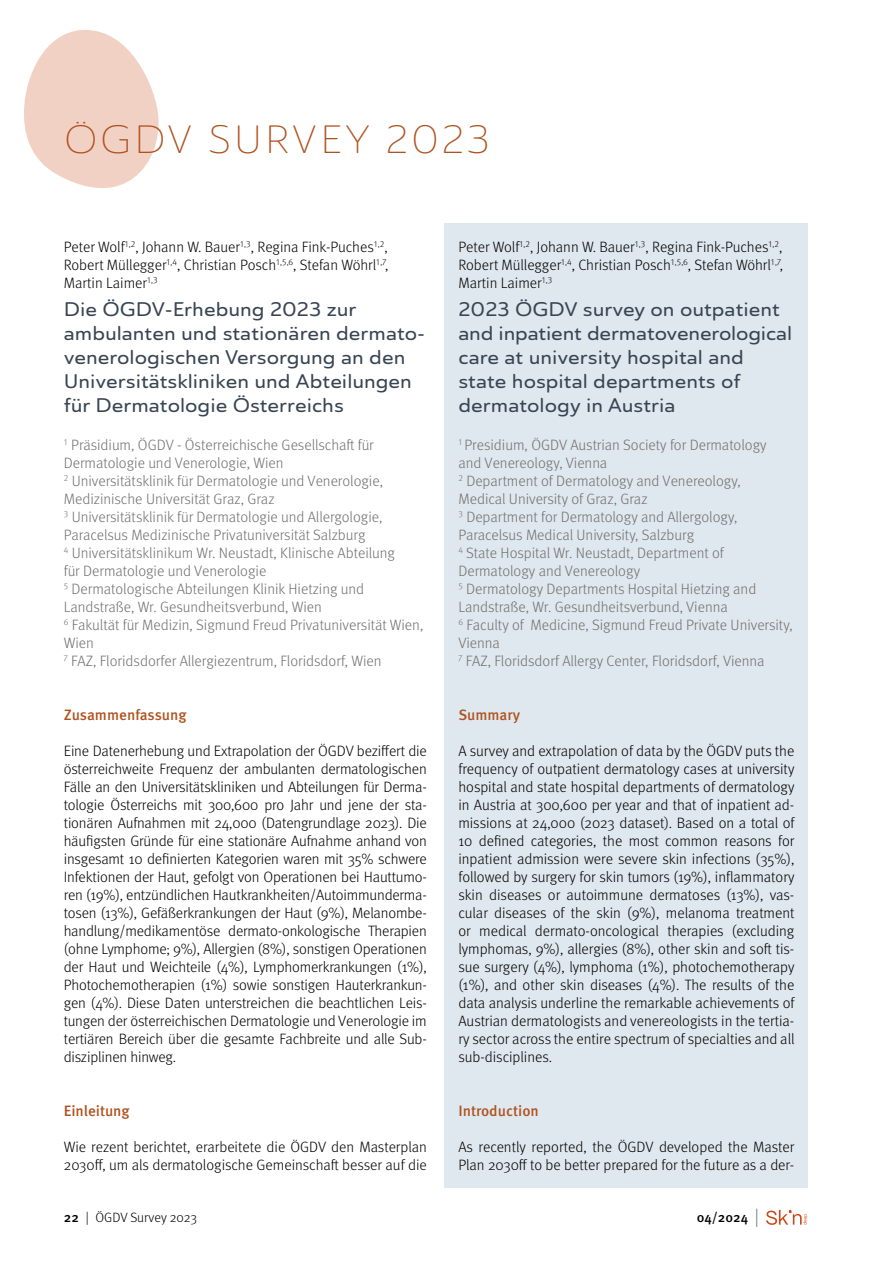
<style>
.page{position:relative;width:893px;height:1263px;background:#fff}
.page>*{position:absolute;margin:0;border:0;box-sizing:border-box;transform-origin:0 0}
.t1{font:300 expanded 39px "Ainslie Sans";letter-spacing:.05em;color:#af521f}
.t2{font:500 expanded 19.5px/24px "Ainslie Sans";color:#384553}
.t3{font:300 15px/18px "Meta Pro";color:#000;text-align:justify}
.t4{font:300 15px/18px "Meta Pro";color:#706f6f}
.t5{font:500 15px "Meta Pro";color:#af521f}
.t6{font:300 13.5px "Meta Pro";color:#000}
.t7{font:500 13.5px "Meta Pro";color:#000}
.s1{font-weight:500}
.s2{font-weight:300;font-size:18.9px;color:#706f6f}
</style>
<div class="page">
<div style="left:445px;top:223px;width:363px;height:965px;background:#dfe8ef"></div>
<svg style="left:24px;top:30px;width:135px;height:158px"></svg>
<svg style="left:766px;top:1210px;width:41px;height:15px"></svg>
<h1 class="t1" style="left:64px;top:116px;width:428px">ÖGDV SURVEY 2023</h1>
<p class="t3" style="left:64px;top:237px;width:326px">Peter Wolf<sup>1,2</sup>, Johann W. Bauer<sup>1,3</sup>, Regina Fink-Puches<sup>1,2</sup>, Robert Müllegger<sup>1,4</sup>, Christian Posch<sup>1,5,6</sup>, Stefan Wöhrl<sup>1,7</sup>, Martin Laimer<sup>1,3</sup></p>
<h2 class="t2" style="left:64px;top:298px;width:363px">Die ÖGDV-Erhebung 2023 zur ambulanten und stationären dermato&shy;venerologischen Versorgung an den Universitätskliniken und Abteilungen für Dermatologie Österreichs</h2>
<p class="t4" style="left:64px;top:435px;width:361px"><sup>1</sup> Präsidium, ÖGDV - Österreichische Gesellschaft für Dermatologie und Venerologie, Wien<br><sup>2</sup> Universitätsklinik für Dermatologie und Venerologie, Medizinische Universität Graz, Graz<br><sup>3</sup> Universitätsklinik für Dermatologie und Allergologie, Paracelsus Medizinische Privatuniversität Salzburg<br><sup>4</sup> Universitätsklinikum Wr. Neustadt, Klinische Abteilung<br>für Dermatologie und Venerologie<br><sup>5</sup> Dermatologische Abteilungen Klinik Hietzing und Landstraße, Wr. Gesundheitsverbund, Wien<br><sup>6</sup> Fakultät für Medizin, Sigmund Freud Privatuniversität Wien, Wien<br><sup>7</sup> FAZ, Floridsdorfer Allergiezentrum, Floridsdorf, Wien</p>
<p class="t5" style="left:64px;top:703px;width:124px">Zusammenfassung</p>
<p class="t3" style="left:64px;top:741px;width:365px">Eine Datenerhebung und Extrapolation der ÖGDV beziffert die österreichweite Frequenz der ambulanten dermatologischen Fälle an den Universitätskliniken und Abteilungen für Derma&shy;tologie Österreichs mit 300,600 pro Jahr und jene der sta&shy;tionären Aufnahmen mit 24,000 (Datengrundlage 2023). Die häufigsten Gründe für eine stationäre Aufnahme anhand von insgesamt 10 definierten Kategorien waren mit 35% schwere Infektionen der Haut, gefolgt von Operationen bei Hauttumo&shy;ren (19%), entzündlichen Hautkrankheiten/Autoimmunderma&shy;tosen (13%), Gefäßerkrankungen der Haut (9%), Melanombe&shy;handlung/medikamentöse dermato-onkologische Therapien (ohne Lymphome; 9%), Allergien (8%), sonstigen Operationen der Haut und Weichteile (4%), Lymphomerkrankungen (1%), Photochemotherapien (1%) sowie sonstigen Hauterkrankun&shy;gen (4%). Diese Daten unterstreichen die beachtlichen Leis&shy;tungen der österreichischen Dermatologie und Venerologie im tertiären Bereich über die gesamte Fachbreite und alle Sub&shy;disziplinen hinweg.</p>
<p class="t5" style="left:64px;top:1099px;width:67px">Einleitung</p>
<p class="t3" style="left:64px;top:1137px;width:365px">Wie rezent berichtet, erarbeitete die ÖGDV den Masterplan<br>2030ff, um als dermatologische Gemeinschaft besser auf die</p>
<p class="t3" style="left:458px;top:237px;width:326px">Peter Wolf<sup>1,2</sup>, Johann W. Bauer<sup>1,3</sup>, Regina Fink-Puches<sup>1,2</sup>, Robert Müllegger<sup>1,4</sup>, Christian Posch<sup>1,5,6</sup>, Stefan Wöhrl<sup>1,7</sup>, Martin Laimer<sup>1,3</sup></p>
<h2 class="t2" style="left:458px;top:298px;width:335px">2023 ÖGDV survey on outpatient and inpatient dermatovenerological care at university hospital and state hospital departments of dermatology in Austria</h2>
<p class="t4" style="left:458px;top:435px;width:336px"><sup>1</sup> Presidium, ÖGDV Austrian Society for Dermatology and Venereology, Vienna<br><sup>2</sup> Department of Dermatology and Venereology,<br>Medical University of Graz, Graz<br><sup>3</sup> Department for Dermatology and Allergology, Paracelsus Medical University, Salzburg<br><sup>4</sup> State Hospital Wr. Neustadt, Department of Dermatology and Venereology<br><sup>5</sup> Dermatology Departments Hospital Hietzing and Landstraße, Wr. Gesundheitsverbund, Vienna<br><sup>6</sup> Faculty of Medicine, Sigmund Freud Private University, Vienna<br><sup>7</sup> FAZ, Floridsdorf Allergy Center, Floridsdorf, Vienna</p>
<p class="t5" style="left:458px;top:703px;width:63px">Summary</p>
<p class="t3" style="left:458px;top:741px;width:338px">A survey and extrapolation of data by the ÖGDV puts the frequency of outpatient dermatology cases at university hospital and state hospital departments of dermatology in Austria at 300,600 per year and that of inpatient ad&shy;missions at 24,000 (2023 dataset). Based on a total of 10 defined categories, the most common reasons for inpatient admission were severe skin infections (35%), followed by surgery for skin tumors (19%), inflammatory skin diseases or autoimmune dermatoses (13%), vas&shy;cular diseases of the skin (9%), melanoma treatment or medical dermato-oncological therapies (excluding lymphomas, 9%), allergies (8%), other skin and soft tis&shy;sue surgery (4%), lymphoma (1%), photochemotherapy (1%), and other skin diseases (4%). The results of the data analysis underline the remarkable achievements of Austrian dermatologists and venereologists in the tertia&shy;ry sector across the entire spectrum of specialties and all sub-disciplines.</p>
<p class="t5" style="left:458px;top:1099px;width:82px">Introduction</p>
<p class="t3" style="left:458px;top:1137px;width:337px">As recently reported, the ÖGDV developed the Master<br>Plan 2030ff to be better prepared for the future as a der-</p>
<p class="t6" style="left:64px;top:1208px;width:135px"><span class="s1">22</span> | ÖGDV Survey 2023</p>
<p class="t7" style="left:697px;top:1206px;width:64px">04/2024 <span class="s2">|</span></p>
</div>
